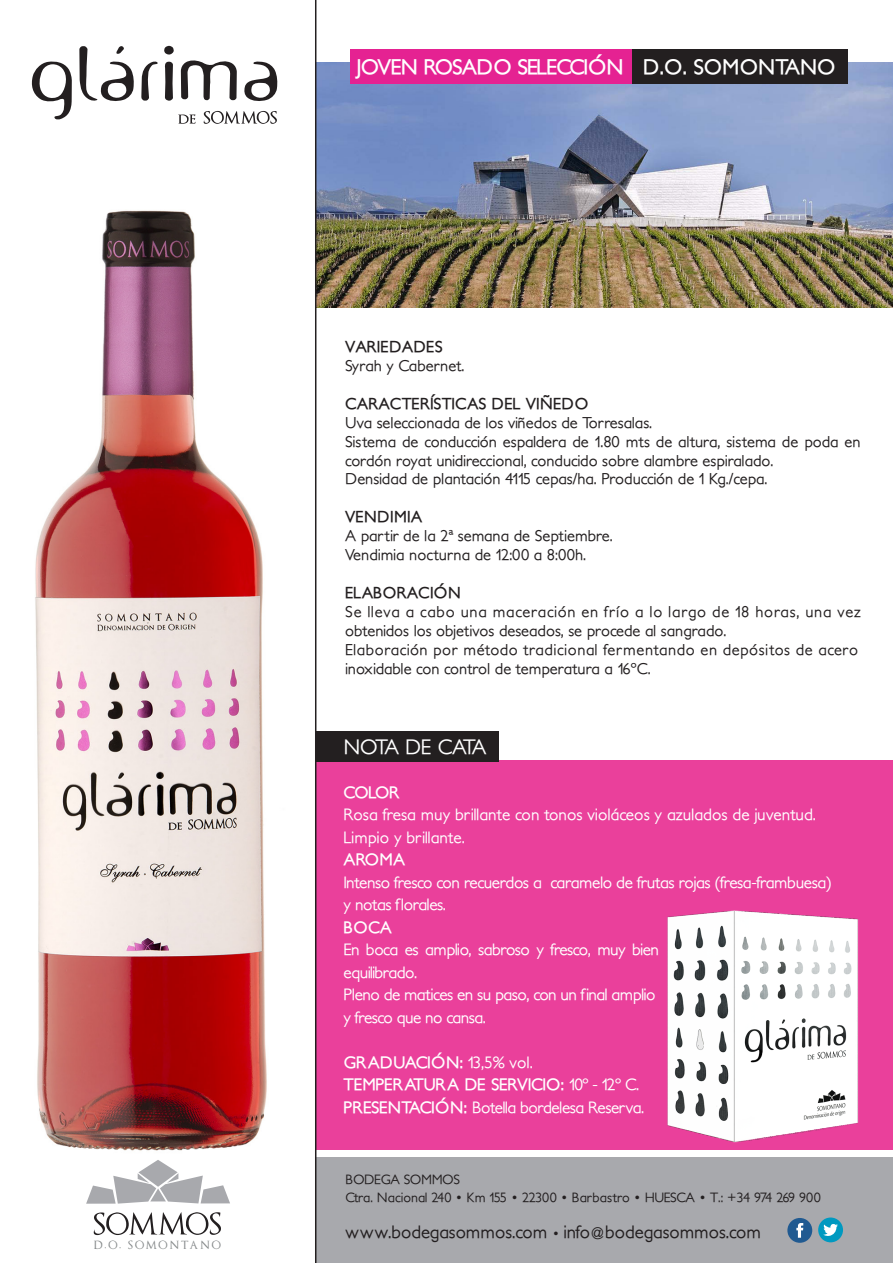
<style>
.page{position:relative;width:893px;height:1263px;background:#fff}
.page>*{position:absolute;margin:0;border:0;box-sizing:border-box;transform-origin:0 0}
.t1{font:700 21px "Petita";letter-spacing:-.05em;color:#fff}
.t2{font:700 21px "Petita";letter-spacing:-.03em;color:#fff}
.t3{font:500 21px "Petita";letter-spacing:-.12em;color:#fff}
.t4{font:500 18px "Petita";color:#231f20}
.t5{font:500 16.5px/22.5px "Petita";letter-spacing:-.025em;color:#fff}
.t6{font:500 16.5px/22.5px "Petita";color:#fff}
.t7{font:700 16.5px "Petita";letter-spacing:-.03em;color:#fff}
.t8{font:700 16.5px "Petita";color:#fff}
.t9{font:500 15.75px/18.9px "Petita";color:#231f20}
.t10{font:500 15.75px/18.9px "Petita";letter-spacing:.035em;color:#231f20}
.t11{font:500 15.75px "Petita";letter-spacing:.05em;color:#231f20}
.t12{font:700 15.75px "Petita";color:#231f20}
.t13{font:500 13.5px "Petita";color:#231f20}
.t14{font:500 13.5px "Petita";letter-spacing:-.03em;color:#231f20}
.t15{font:11.1px "Optimus Princeps";letter-spacing:.19em;color:#838788}
.s1{font-weight:500}
.s2{font-weight:700}
.s3{font-size:13.5px}
</style>
<div class="page">
<img style="left:316px;top:63px;width:577px;height:244px">
<div style="left:316px;top:1157px;width:577px;height:106px;background:#a8a9ad"></div>
<div style="left:787px;top:1218px;width:25px;height:25px;background:#205a91;border-radius:50%"></div>
<svg style="left:796px;top:1223px;width:7px;height:15px"></svg>
<div style="left:818px;top:1217px;width:25px;height:25px;background:#0099c0;border-radius:50%"></div>
<svg style="left:823px;top:1224px;width:15px;height:12px"></svg>
<svg style="left:141px;top:46px;width:33px;height:55px"></svg>
<svg style="left:31px;top:61px;width:41px;height:59px"></svg>
<svg style="left:79px;top:46px;width:55px;height:55px"></svg>
<svg style="left:244px;top:61px;width:34px;height:40px"></svg>
<svg style="left:181px;top:60px;width:56px;height:40px"></svg>
<svg style="left:178px;top:114px;width:18px;height:10px"></svg>
<svg style="left:204px;top:111px;width:73px;height:13px"></svg>
<div style="left:316px;top:760px;width:577px;height:390px;background:#ea409b"></div>
<div style="left:316px;top:732px;width:183px;height:30px;background:#231f20"></div>
<hr style="left:315px;top:0;width:1px;height:1263px;background:#231f20">
<div style="left:631px;top:49px;width:217px;height:34px;background:#231f20"></div>
<div style="left:351px;top:49px;width:281px;height:34px;background:#e52292"></div>
<img style="left:667px;top:910px;width:192px;height:233px">
<img style="left:35px;top:210px;width:232px;height:941px">
<svg style="left:86px;top:1160px;width:144px;height:44px"></svg>
<svg style="left:94px;top:1212px;width:127px;height:23px"></svg>
<p class="t15" style="left:94px;top:1239px;width:129px">D.O. SOMONTANO</p>
<p class="t1" style="left:357px;top:54px;width:269px">JOVEN ROSADO SELECCIÓN</p>
<p class="t2" style="left:643px;top:54px;width:195px">D.O. SOMONTANO</p>
<p class="t12" style="left:345px;top:337px;width:99px">VARIEDADES</p>
<p class="t9" style="left:345px;top:357px;width:121px">Syrah y Cabernet.</p>
<p class="t12" style="left:345px;top:394px;width:245px">CARACTERÍSTICAS DEL VIÑEDO</p>
<p class="t9" style="left:345px;top:413px;width:308px">Uva seleccionada de los viñedos de Torresalas.</p>
<p class="t9" style="left:345px;top:432px;width:517px">Sistema de conducción espaldera de 1.80 mts de altura, sistema de poda en cordón royat unidireccional, conducido sobre alambre espiralado.</p>
<p class="t9" style="left:345px;top:470px;width:424px">Densidad de plantación 4115 cepas/ha. Producción de 1 Kg./cepa.</p>
<p class="t12" style="left:345px;top:507px;width:79px">VENDIMIA</p>
<p class="t9" style="left:345px;top:527px;width:269px">A partir de la 2ª semana de Septiembre.</p>
<p class="t9" style="left:345px;top:546px;width:243px">Vendimia nocturna de 12:00 a 8:00h.</p>
<p class="t12" style="left:345px;top:583px;width:118px">ELABORACIÓN</p>
<p class="t11" style="left:345px;top:602px;width:517px">Se lleva a cabo una maceración en frío a lo largo de 18 horas, una vez</p>
<p class="t9" style="left:345px;top:621px;width:383px">obtenidos los objetivos deseados, se procede al sangrado.</p>
<p class="t10" style="left:345px;top:640px;width:514px">Elaboración por método tradicional fermentando en depósitos de acero inoxidable con control de temperatura a 16ºC.</p>
<p class="t3" style="left:344px;top:734px;width:145px">NOTA DE CATA</p>
<p class="t7" style="left:344px;top:782px;width:58px">COLOR</p>
<p class="t6" style="left:344px;top:804px;width:474px">Rosa fresa muy brillante con tonos violáceos y azulados de juventud.<br>Limpio y brillante.</p>
<p class="t7" style="left:344px;top:850px;width:63px">AROMA</p>
<p class="t5" style="left:344px;top:871px;width:489px">Intenso fresco con recuerdos a caramelo de frutas rojas (fresa-frambuesa)</p>
<p class="t5" style="left:344px;top:894px;width:104px">y notas florales.</p>
<p class="t7" style="left:344px;top:917px;width:50px">BOCA</p>
<p class="t5" style="left:344px;top:939px;width:317px">En boca es amplio, sabroso y fresco, muy bien equilibrado.</p>
<p class="t5" style="left:344px;top:984px;width:313px">Pleno de matices en su paso, con un final amplio y fresco que no cansa.</p>
<p class="t8" style="left:344px;top:1052px;width:191px">GRADUACIÓN: <span class="s1">13,5% vol.</span></p>
<p class="t7" style="left:344px;top:1075px;width:297px">TEMPERATURA DE SERVICIO: <span class="s1">10º - 12º C.</span></p>
<p class="t5" style="left:344px;top:1096px;width:302px"><span class="s2">PRESENTACIÓN:</span> Botella bordelesa Reserva.</p>
<p class="t14" style="left:345px;top:1171px;width:116px">BODEGA SOMMOS</p>
<p class="t13" style="left:345px;top:1189px;width:477px">Ctra. Nacional 240 • Km 155 • 22300 • Barbastro • HUESCA • T.: +34 974 269 900</p>
<p class="t4" style="left:345px;top:1221px;width:417px">www.bodegasommos.com <span class="s3">•</span> info@bodegasommos.com</p>
</div>
